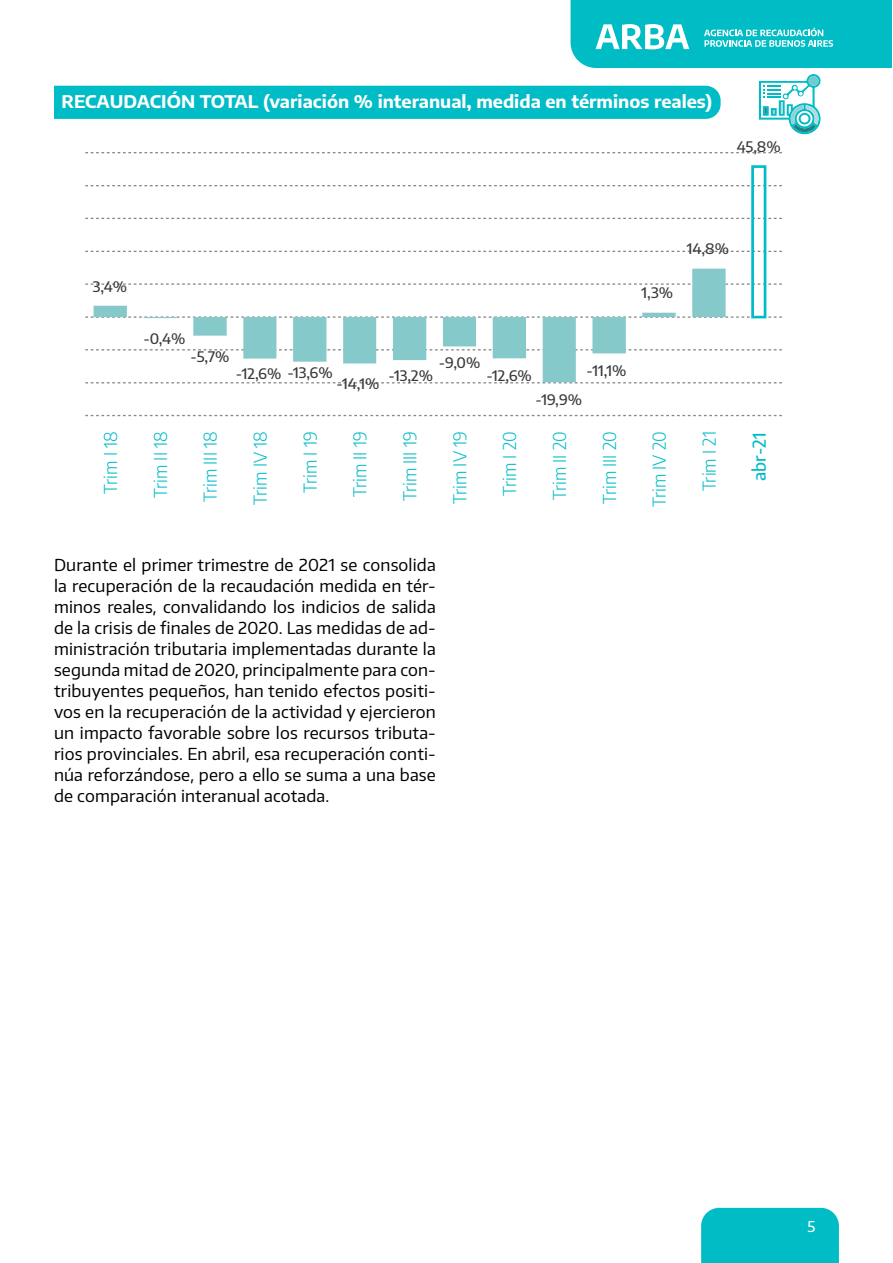
<style>
.page{position:relative;width:893px;height:1263px;background:#fff}
.page>*{position:absolute;margin:0;border:0;box-sizing:border-box;transform-origin:0 0}
.t1{font:300 17.7px "Encode Sans";color:#00bcc6}
.t2{font:500 17.7px "Encode Sans";color:#00bcc6}
.t3{font:700 17.1px "Encode Sans";color:#fff;scale:1.07 1}
.t4{font:16.5px/21px "Encode Sans";letter-spacing:.01em;color:#000;text-align:justify}
.t5{font:500 15px "Encode Sans";color:#fff}
.t6{font:500 14.55px "Encode Sans";color:#383b3d}
</style>
<div class="page">
<div style="left:701px;top:1208px;width:138px;height:55px;background:#00bcc5"></div>
<svg style="left:571px;top:0;width:321px;height:68px;background:#19c2ca"></svg>
<div style="left:54px;top:86px;width:667px;height:33px;background:#00bcc6"></div>
<svg style="left:759px;top:74px;width:62px;height:61px"></svg>
<svg style="left:85px;top:316px;width:697px;height:2px"></svg>
<svg style="left:85px;top:415px;width:697px;height:1px"></svg>
<svg style="left:85px;top:382px;width:697px;height:1px"></svg>
<svg style="left:85px;top:349px;width:697px;height:1px"></svg>
<svg style="left:85px;top:283px;width:697px;height:2px"></svg>
<svg style="left:85px;top:251px;width:697px;height:1px"></svg>
<svg style="left:85px;top:218px;width:697px;height:1px"></svg>
<svg style="left:85px;top:185px;width:697px;height:1px"></svg>
<svg style="left:85px;top:152px;width:697px;height:1px"></svg>
<svg style="left:94px;top:269px;width:632px;height:113px"></svg>
<div style="left:751px;top:165px;width:15px;height:153px;border:3px solid #00bcc6"></div>
<p class="t3" style="left:61px;top:89px;width:610px">RECAUDACIÓN TOTAL (variación % interanual, medida en términos reales)</p>
<p class="t6" style="left:737px;top:137px;width:45px">45,8%</p>
<p class="t6" style="left:93px;top:276px;width:36px">3,4%</p>
<p class="t6" style="left:144px;top:329px;width:44px">-0,4%</p>
<p class="t6" style="left:191px;top:346px;width:40px">-5,7%</p>
<p class="t6" style="left:236px;top:363px;width:98px">-12,6% -13,6%</p>
<p class="t6" style="left:336px;top:374px;width:45px">-14,1%</p>
<p class="t6" style="left:439px;top:352px;width:43px">-9,0%</p>
<p class="t6" style="left:388px;top:365px;width:46px">-13,2%</p>
<p class="t6" style="left:486px;top:365px;width:47px">-12,6%</p>
<p class="t6" style="left:587px;top:360px;width:41px">-11,1%</p>
<p class="t6" style="left:535px;top:390px;width:48px">-19,9%</p>
<p class="t6" style="left:642px;top:283px;width:33px">1,3%</p>
<p class="t6" style="left:687px;top:239px;width:44px">14,8%</p>
<p class="t1" style="left:98px;top:494px;width:64px;rotate:-90deg">Trim I 18</p>
<p class="t1" style="left:148px;top:498px;width:68px;rotate:-90deg">Trim II 18</p>
<p class="t1" style="left:198px;top:502px;width:72px;rotate:-90deg">Trim III 18</p>
<p class="t1" style="left:248px;top:505px;width:75px;rotate:-90deg">Trim IV 18</p>
<p class="t1" style="left:298px;top:493px;width:63px;rotate:-90deg">Trim I 19</p>
<p class="t1" style="left:348px;top:497px;width:67px;rotate:-90deg">Trim II 19</p>
<p class="t1" style="left:398px;top:501px;width:71px;rotate:-90deg">Trim III 19</p>
<p class="t1" style="left:447px;top:504px;width:74px;rotate:-90deg">Trim IV 19</p>
<p class="t1" style="left:497px;top:496px;width:66px;rotate:-90deg">Trim I 20</p>
<p class="t1" style="left:547px;top:500px;width:70px;rotate:-90deg">Trim II 20</p>
<p class="t1" style="left:597px;top:504px;width:74px;rotate:-90deg">Trim III 20</p>
<p class="t1" style="left:647px;top:507px;width:77px;rotate:-90deg">Trim IV 20</p>
<p class="t1" style="left:697px;top:491px;width:61px;rotate:-90deg">Trim I 21</p>
<p class="t2" style="left:747px;top:481px;width:49px;rotate:-90deg">abr-21</p>
<p class="t4" style="left:54px;top:554px;width:383px">Durante el primer trimestre de 2021 se consolida la recuperación de la recaudación medida en tér&shy;minos reales, convalidando los indicios de salida de la crisis de finales de 2020. Las medidas de ad&shy;ministración tributaria implementadas durante la segunda mitad de 2020, principalmente para con&shy;tribuyentes pequeños, han tenido efectos positi&shy;vos en la recuperación de la actividad y ejercieron un impacto favorable sobre los recursos tributa&shy;rios provinciales. En abril, esa recuperación conti&shy;núa reforzándose, pero a ello se suma a una base de comparación interanual acotada.</p>
<p class="t5" style="left:807px;top:1216px;width:9px">5</p>
</div>
